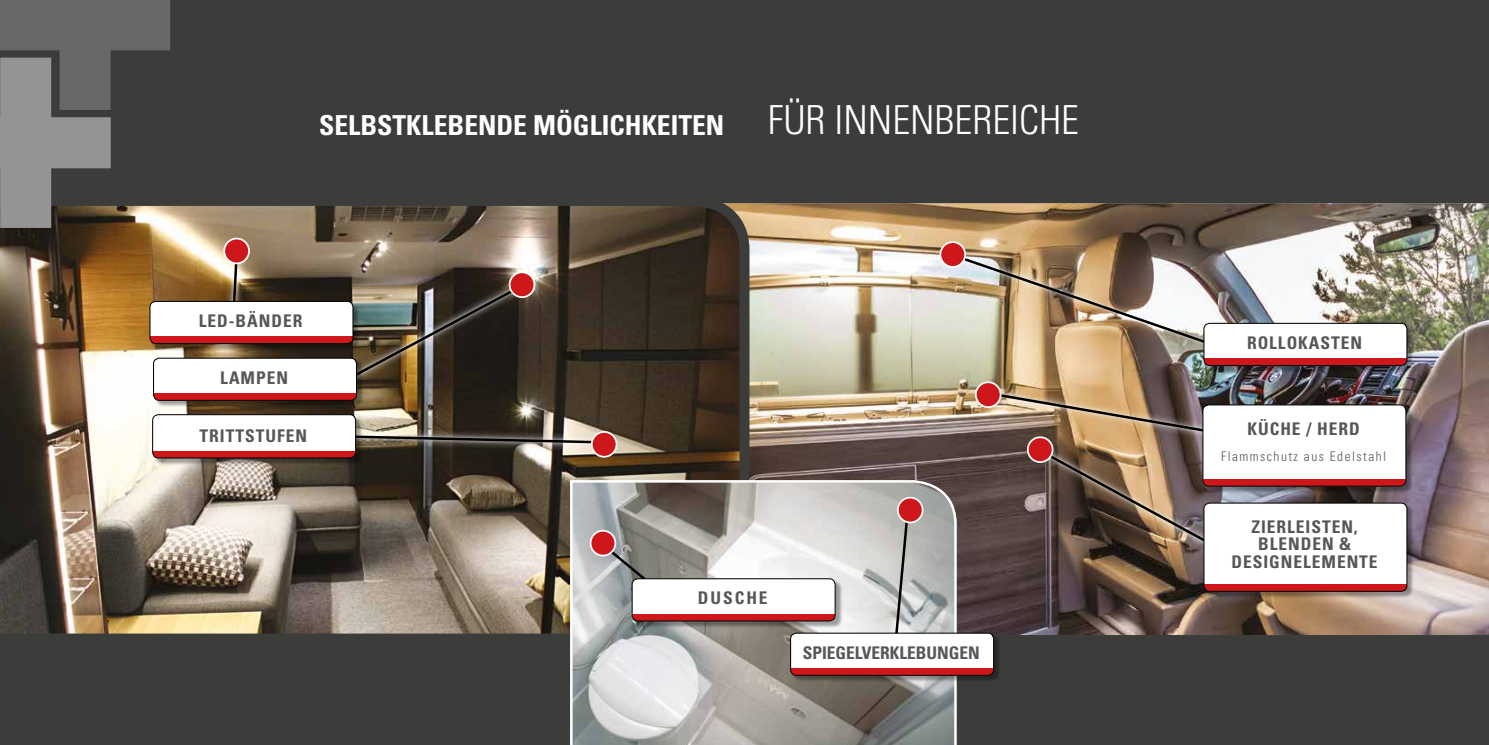
<style>
.page{position:relative;width:1489px;height:745px;background:#fff}
.page>*{position:absolute;margin:0;border:0;box-sizing:border-box;transform-origin:0 0}
.t1{font:700 condensed 27.5px "Univers LT Std";color:#fff}
.t2{font:700 condensed 17.38px/17.5px "Univers LT Std";letter-spacing:.055em;color:#575756;text-align:center}
.t3{font:700 condensed 17.38px "Univers LT Std";color:#575756}
.t4{font:300 condensed 13.38px "Univers LT Std";letter-spacing:.11em;color:#575756}
.s1{font-weight:300;font-size:40px}
</style>
<div class="page">
<div style="left:0;top:0;width:1488px;height:744px;background:#3c3c3b"></div>
<img style="left:754px;top:203px;width:734px;height:431px">
<img style="left:0;top:203px;width:754px;height:431px">
<svg style="left:0;top:0;width:170px;height:228px"></svg>
<svg style="left:945px;top:247px;width:273px;height:105px;background:#a89479"></svg>
<img style="left:950px;top:252px;width:264px;height:95px">
<img style="left:980px;top:384px;width:251px;height:58px">
<img style="left:985px;top:390px;width:242px;height:46px">
<svg style="left:1031px;top:442px;width:183px;height:107px;background:#79614f"></svg>
<img style="left:1036px;top:447px;width:173px;height:97px">
<div style="left:975px;top:382px;width:25px;height:25px;background:#cd171a;border-radius:50%"></div>
<div style="left:974px;top:381px;width:27px;height:26px;border:2px solid #fff;border-radius:50%"></div>
<div style="left:940px;top:242px;width:25px;height:25px;background:#cd171a;border-radius:50%"></div>
<div style="left:939px;top:241px;width:27px;height:26px;border:2px solid #fff;border-radius:50%"></div>
<div style="left:1027px;top:437px;width:25px;height:25px;background:#cd171a;border-radius:50%"></div>
<div style="left:1026px;top:436px;width:27px;height:26px;border:2px solid #fff;border-radius:50%"></div>
<svg style="left:224px;top:242px;width:22px;height:59px"></svg>
<svg style="left:231px;top:263px;width:8px;height:38px"></svg>
<svg style="left:363px;top:427px;width:245px;height:24px;background:#71695c"></svg>
<svg style="left:363px;top:433px;width:233px;height:11px;background:#6e6860"></svg>
<div style="left:591px;top:431px;width:25px;height:25px;background:#cd171a;border-radius:50%"></div>
<div style="left:591px;top:431px;width:26px;height:26px;border:2px solid #fff;border-radius:50%"></div>
<div style="left:224px;top:238px;width:25px;height:25px;background:#cd171a;border-radius:50%"></div>
<div style="left:223px;top:237px;width:27px;height:27px;border:2px solid #fff;border-radius:50%"></div>
<div style="left:1204px;top:503px;width:209px;height:95px;background:#000;opacity:.36"></div>
<div style="left:1203px;top:502px;width:203px;height:89px;background:#fff;border-radius:6px"></div>
<div style="left:1203px;top:583px;width:203px;height:8px;background:#cd171a"></div>
<div style="left:1203px;top:502px;width:204px;height:89px;border:1px solid #000;border-radius:6px"></div>
<div style="left:151px;top:302px;width:209px;height:49px;background:#000;opacity:.36"></div>
<div style="left:150px;top:301px;width:203px;height:42px;background:#fff;border-radius:6px"></div>
<div style="left:150px;top:336px;width:203px;height:7px;background:#cd171a"></div>
<div style="left:149px;top:301px;width:204px;height:43px;border:1px solid #000;border-radius:6px"></div>
<div style="left:154px;top:415px;width:209px;height:50px;background:#000;opacity:.36"></div>
<div style="left:153px;top:414px;width:202px;height:43px;background:#fff;border-radius:6px"></div>
<div style="left:153px;top:450px;width:202px;height:7px;background:#cd171a"></div>
<div style="left:152px;top:414px;width:204px;height:44px;border:1px solid #000;border-radius:6px"></div>
<div style="left:1203px;top:405px;width:209px;height:88px;background:#000;opacity:.36"></div>
<div style="left:1202px;top:404px;width:203px;height:82px;background:#fff;border-radius:6px"></div>
<div style="left:1202px;top:478px;width:203px;height:8px;background:#cd171a"></div>
<div style="left:1202px;top:404px;width:204px;height:82px;border:1px solid #000;border-radius:6px"></div>
<svg style="left:569px;top:478px;width:388px;height:266px;background:#b4b3af"></svg>
<svg style="left:601px;top:542px;width:82px;height:69px;background:#8f918d"></svg>
<svg style="left:890px;top:509px;width:20px;height:123px;background:#afafae"></svg>
<div style="left:590px;top:530px;width:25px;height:25px;background:#cd171a;border-radius:50%"></div>
<div style="left:589px;top:529px;width:27px;height:27px;border:2px solid #fff;border-radius:50%"></div>
<div style="left:897px;top:497px;width:25px;height:25px;background:#cd171a;border-radius:50%"></div>
<div style="left:896px;top:496px;width:27px;height:27px;border:2px solid #fff;border-radius:50%"></div>
<div style="left:633px;top:579px;width:209px;height:49px;background:#000;opacity:.36"></div>
<div style="left:632px;top:578px;width:203px;height:42px;background:#fff;border-radius:6px"></div>
<div style="left:632px;top:613px;width:203px;height:7px;background:#cd171a"></div>
<div style="left:631px;top:578px;width:204px;height:43px;border:1px solid #000;border-radius:6px"></div>
<div style="left:791px;top:633px;width:209px;height:49px;background:#000;opacity:.36"></div>
<div style="left:790px;top:632px;width:203px;height:43px;background:#fff;border-radius:6px"></div>
<div style="left:790px;top:667px;width:203px;height:8px;background:#cd171a"></div>
<div style="left:790px;top:632px;width:204px;height:43px;border:1px solid #000;border-radius:6px"></div>
<div style="left:1204px;top:324px;width:209px;height:48px;background:#000;opacity:.36"></div>
<div style="left:1203px;top:323px;width:203px;height:42px;background:#fff;border-radius:6px"></div>
<div style="left:1203px;top:358px;width:203px;height:7px;background:#cd171a"></div>
<div style="left:1203px;top:322px;width:204px;height:44px;border:1px solid #000;border-radius:6px"></div>
<svg style="left:328px;top:276px;width:203px;height:117px;background:#55473a"></svg>
<img style="left:332px;top:281px;width:195px;height:107px">
<div style="left:154px;top:359px;width:210px;height:48px;background:#000;opacity:.36"></div>
<div style="left:153px;top:358px;width:203px;height:42px;background:#fff;border-radius:6px"></div>
<div style="left:153px;top:393px;width:203px;height:7px;background:#cd171a"></div>
<div style="left:153px;top:357px;width:204px;height:43px;border:1px solid #000;border-radius:6px"></div>
<div style="left:509px;top:272px;width:25px;height:25px;background:#cd171a;border-radius:50%"></div>
<div style="left:508px;top:271px;width:27px;height:27px;border:2px solid #fff;border-radius:50%"></div>
<h1 class="t1" style="left:319px;top:108px;width:761px">SELBSTKLEBENDE MÖGLICHKEITEN <span class="s1">FÜR INNENBEREICHE</span></h1>
<p class="t2" style="left:199px;top:311px;width:105px">LED-BÄNDER</p>
<p class="t2" style="left:220px;top:368px;width:69px">LAMPEN</p>
<p class="t2" style="left:1246px;top:333px;width:117px">ROLLOKASTEN</p>
<p class="t2" style="left:199px;top:427px;width:109px">TRITTSTUFEN</p>
<p class="t2" style="left:1247px;top:420px;width:114px">KÜCHE / HERD</p>
<p class="t4" style="left:1220px;top:447px;width:166px">Flammschutz aus Edelstahl</p>
<p class="t2" style="left:698px;top:588px;width:71px">DUSCHE</p>
<p class="t3" style="left:802px;top:641px;width:179px">SPIEGELVERKLEBUNGEN</p>
<p class="t2" style="left:1231px;top:517px;width:148px">ZIERLEISTEN,<br>BLENDEN &amp;<br>DESIGNELEMENTE</p>
</div>
